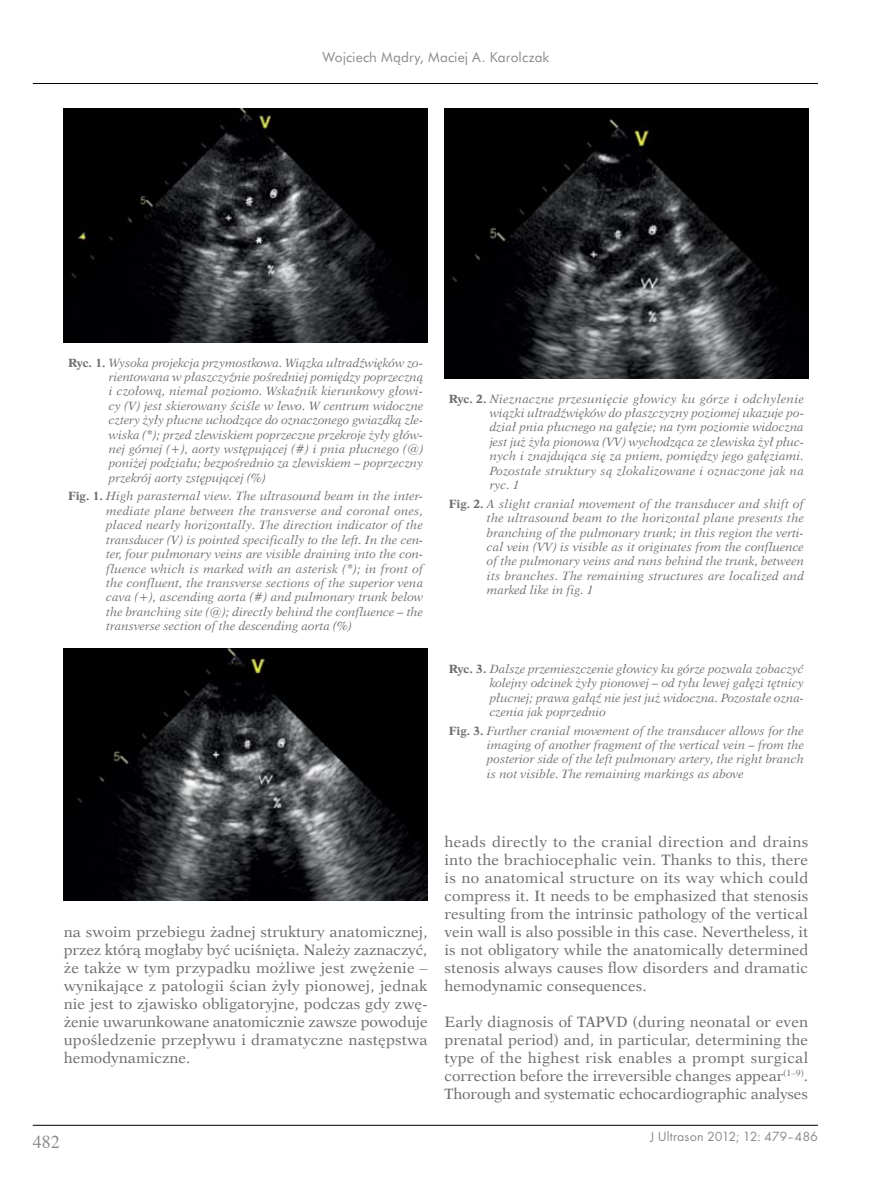
<style>
.page{position:relative;width:872px;height:1191px;background:#fff}
.page>*{position:absolute;margin:0;border:0;box-sizing:border-box;transform-origin:0 0}
.t1{font:18px "Times";color:#6d6e71}
.t2{font:15px/18px "Dutch 823 EU";color:#6d6e71;text-align:justify}
.t3{font:13.8px "Futura PL";letter-spacing:.005em;color:#6d6e71}
.t4{font:13.8px "Pfutura";letter-spacing:-.005em;color:#6d6e71}
.t5{font:italic 12px/14.4px "Dutch 823 EU";color:#6d6e71;text-align:justify}
.s1{font-family:"Dutch 823 EU Bold";font-style:normal}
</style>
<div class="page">
<hr style="left:33px;top:1125px;width:785px;height:1px;background:#000">
<hr style="left:33px;top:83px;width:785px;height:1px;background:#000">
<img style="left:64px;top:108px;width:363px;height:234px">
<img style="left:444px;top:108px;width:364px;height:270px">
<img style="left:64px;top:648px;width:363px;height:252px">
<p class="t3" style="left:322px;top:49px;width:228px">Wojciech Màdry, Maciej A. Karolczak</p>
<p class="t5" style="left:109px;top:355px;width:316px;text-indent:-41px"><span class="s1">Ryc. 1.</span> Wysoka projekcja przymostkowa. Wiązka ultradźwięków zo‑ rientowana w płaszczyźnie pośredniej pomiędzy poprzeczną i czołową, niemal poziomo. Wskaźnik kierunkowy głowi‑ cy (V) jest skierowany ściśle w lewo. W centrum widoczne cztery żyły płucne uchodzące do oznaczonego gwiazdką zle‑ wiska (*); przed zlewiskiem poprzeczne przekroje żyły głów‑ nej górnej (+), aorty wstępującej (#) i pnia płucnego (@) poniżej podziału; bezpośrednio za zlewiskiem – poprzeczny przekrój aorty zstępującej (%)</p>
<p class="t5" style="left:106px;top:489px;width:318px;text-indent:-38px"><span class="s1">Fig. 1.</span> High parasternal view. The ultrasound beam in the inter‑ mediate plane between the transverse and coronal ones, placed nearly horizontally. The direction indicator of the transducer (V) is pointed specifically to the left. In the cen‑ ter, four pulmonary veins are visible draining into the con‑ fluence which is marked with an asterisk (*); in front of the confluent, the transverse sections of the superior vena cava (+), ascending aorta (#) and pulmonary trunk below the branching site (@); directly behind the confluence – the transverse section of the descending aorta (%)</p>
<p class="t5" style="left:489px;top:391px;width:316px;text-indent:-41px"><span class="s1">Ryc. 2.</span> Nieznaczne przesunięcie głowicy ku górze i odchylenie wiązki ultradźwięków do płaszczyzny poziomej ukazuje po‑ dział pnia płucnego na gałęzie; na tym poziomie widoczna jest już żyła pionowa (VV) wychodząca ze zlewiska żył płuc‑ nych i znajdująca się za pniem, pomiędzy jego gałęziami.<br>Pozostałe struktury są zlokalizowane i oznaczone jak na ryc. 1</p>
<p class="t5" style="left:487px;top:496px;width:318px;text-indent:-38px"><span class="s1">Fig. 2.</span> A slight cranial movement of the transducer and shift of the ultrasound beam to the horizontal plane presents the branching of the pulmonary trunk; in this region the verti‑ cal vein (VV) is visible as it originates from the confluence of the pulmonary veins and runs behind the trunk, between its branches. The remaining structures are localized and marked like in fig. 1</p>
<p class="t5" style="left:489px;top:661px;width:316px;text-indent:-41px"><span class="s1">Ryc. 3.</span> Dalsze przemieszczenie głowicy ku górze pozwala zobaczyć kolejny odcinek żyły pionowej – od tyłu lewej gałęzi tętnicy płucnej; prawa gałąź nie jest już widoczna. Pozostałe ozna‑ czenia jak poprzednio</p>
<p class="t5" style="left:487px;top:723px;width:318px;text-indent:-38px"><span class="s1">Fig. 3.</span> Further cranial movement of the transducer allows for the imaging of another fragment of the vertical vein – from the posterior side of the left pulmonary artery, the right branch is not visible. The remaining markings as above</p>
<p class="t2" style="left:64px;top:922px;width:365px">na swoim przebiegu żadnej struktury anatomicznej, przez którą mogłaby być uciśnięta. Należy zaznaczyć, że także w tym przypadku możliwe jest zwężenie – wynikające z patologii ścian żyły pionowej, jednak nie jest to zjawisko obligatoryjne, podczas gdy zwę‑ żenie uwarunkowane anatomicznie zawsze powoduje upośledzenie przepływu i dramatyczne następstwa hemodynamiczne.</p>
<p class="t2" style="left:444px;top:832px;width:365px">heads directly to the cranial direction and drains into the brachiocephalic vein. Thanks to this, there is no anatomical structure on its way which could compress it. It needs to be emphasized that stenosis resulting from the intrinsic pathology of the vertical vein wall is also possible in this case. Nevertheless, it is not obligatory while the anatomically determined stenosis always causes flow disorders and dramatic hemodynamic consequences.</p>
<p class="t2" style="left:444px;top:1012px;width:365px">Early diagnosis of TAPVD (during neonatal or even prenatal period) and, in particular, determining the type of the highest risk enables a prompt surgical correction before the irreversible changes appear<sup>(1–9)</sup>.<br>Thorough and systematic echocardiographic analyses</p>
<h1 class="t1" style="left:33px;top:1125px;width:28px">482</h1>
<p class="t4" style="left:650px;top:1128px;width:169px">J Ultrason 2012; 12: 479–486</p>
</div>
